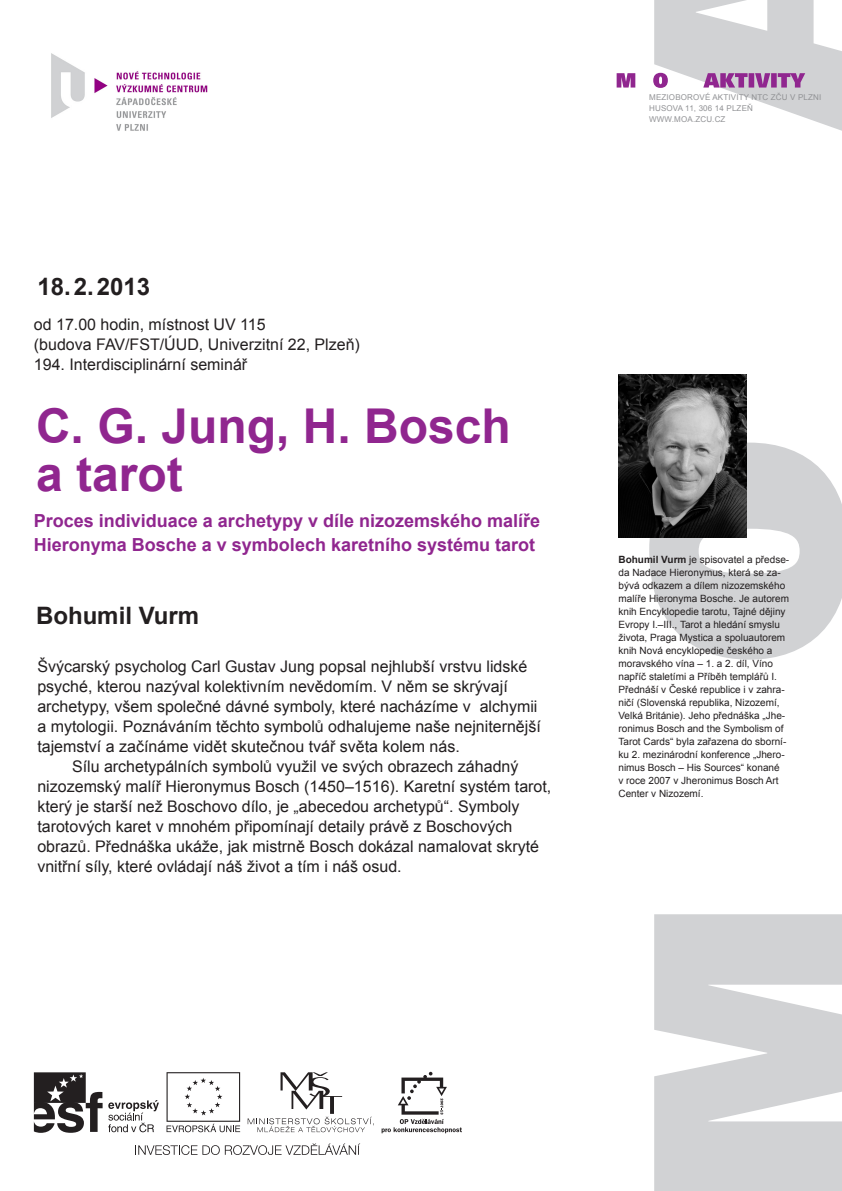
<style>
.page{position:relative;width:842px;height:1191px;background:#fff}
.page>*{position:absolute;margin:0;border:0;box-sizing:border-box;transform-origin:0 0}
.název_2{font:700 48px/48px "Arial";color:#90268f}
.název_2-2{font:700 24px "Arial";color:#231f20}
.datum{font:700 24px "Arial";color:#231f20}
.název_2-3{font:700 18px/24px "Arial";color:#90268f}
.čas__místnost__číslo{font:16px "Arial";color:#231f20}
.jméno_přednášejících{font:10px/13px "Arial";color:#231f20}
.web{font:8px "Arial";letter-spacing:.02em;color:#919295}
.s1{font-weight:700}
</style>
<div class="page">
<svg style="left:654px;top:914px;width:188px;height:277px;background:#d7d7d9"></svg>
<svg style="left:649px;top:442px;width:193px;height:217px;fill:#d1d2d4"></svg>
<svg style="left:617px;top:0;width:225px;height:131px"></svg>
<img style="left:51px;top:53px;width:157px;height:78px">
<svg style="left:34px;top:1072px;width:125px;height:60px"></svg>
<svg style="left:167px;top:1072px;width:73px;height:60px"></svg>
<svg style="left:248px;top:1072px;width:126px;height:60px"></svg>
<svg style="left:382px;top:1071px;width:80px;height:62px"></svg>
<svg style="left:135px;top:1143px;width:225px;height:12px"></svg>
<img style="left:619px;top:374px;width:127px;height:164px">
<p class="datum" style="left:37px;top:271px;width:114px">18.2.2013</p>
<p class="čas__místnost__číslo" style="left:34px;top:314px;width:233px">od 17.00 hodin, místnost UV 115</p>
<p class="čas__místnost__číslo" style="left:34px;top:334px;width:328px">(budova FAV/FST/ÚUD, Univerzitní 22, Plzeň)</p>
<p class="čas__místnost__číslo" style="left:34px;top:354px;width:215px">194. Interdisciplinární seminář</p>
<p class="název_2" style="left:36px;top:404px;width:476px">C. G. Jung, H. Bosch a tarot</p>
<p class="název_2-3" style="left:34px;top:509px;width:508px">Proces individuace a archetypy v díle nizozemského malíře<br>Hieronyma Bosche a v symbolech karetního systému tarot</p>
<p class="název_2-2" style="left:36px;top:600px;width:165px">Bohumil Vurm</p>
<p class="čas__místnost__číslo" style="left:37px;top:655px;width:491px">Švýcarský psycholog Carl Gustav Jung popsal nejhlubší vrstvu lidské</p>
<p class="čas__místnost__číslo" style="left:37px;top:675px;width:472px">psyché, kterou nazýval kolektivním nevědomím. V něm se skrývají</p>
<p class="čas__místnost__číslo" style="left:37px;top:695px;width:502px">archetypy, všem společné dávné symboly, které nacházíme v alchymii</p>
<p class="čas__místnost__číslo" style="left:37px;top:715px;width:505px">a mytologii. Poznáváním těchto symbolů odhalujeme naše nejniternější</p>
<p class="čas__místnost__číslo" style="left:37px;top:735px;width:424px">tajemství a začínáme vidět skutečnou tvář světa kolem nás.</p>
<p class="čas__místnost__číslo" style="left:72px;top:755px;width:448px">Sílu archetypálních symbolů využil ve svých obrazech záhadný</p>
<p class="čas__místnost__číslo" style="left:37px;top:775px;width:515px">nizozemský malíř Hieronymus Bosch (1450–1516). Karetní systém tarot,</p>
<p class="čas__místnost__číslo" style="left:37px;top:795px;width:483px">který je starší než Boschovo dílo, je „abecedou archetypů“. Symboly</p>
<p class="čas__místnost__číslo" style="left:37px;top:815px;width:476px">tarotových karet v mnohém připomínají detaily právě z Boschových</p>
<p class="čas__místnost__číslo" style="left:37px;top:835px;width:503px">obrazů. Přednáška ukáže, jak mistrně Bosch dokázal namalovat skryté</p>
<p class="čas__místnost__číslo" style="left:37px;top:855px;width:366px">vnitřní síly, které ovládají náš život a tím i náš osud.</p>
<p class="web" style="left:649px;top:92px;width:174px">MEZIOBOROVÉ AKTIVITY NTC ZČU V PLZNI</p>
<p class="web" style="left:649px;top:103px;width:105px">HUSOVA 11, 306 14 PLZEŇ</p>
<p class="web" style="left:649px;top:114px;width:78px">WWW.MOA.ZCU.CZ</p>
<p class="jméno_přednášejících" style="left:618px;top:553px;width:172px"><span class="s1">Bohumil Vurm</span> je spisovatel a předse&shy;da Nadace Hieronymus, která se za&shy;bývá odkazem a dílem nizozemského malíře Hieronyma Bosche. Je autorem knih Encyklopedie tarotu, Tajné dějiny Evropy I.–III., Tarot a hledání smyslu života, Praga Mystica a spoluautorem knih Nová encyklopedie českého a moravského vína – 1. a 2. díl, Víno napříč staletími a Příběh templářů I.</p>
<p class="jméno_přednášejících" style="left:618px;top:683px;width:169px">Přednáší v České republice i v zahra&shy;ničí (Slovenská republika, Nizozemí, Velká Británie). Jeho přednáška „Jhe&shy;ronimus Bosch and the Symbolism of Tarot Cards“ byla zařazena do sborní&shy;ku 2. mezinárodní konference „Jhero&shy;nimus Bosch – His Sources“ konané v roce 2007 v Jheronimus Bosch Art Center v Nizozemí.</p>
</div>
